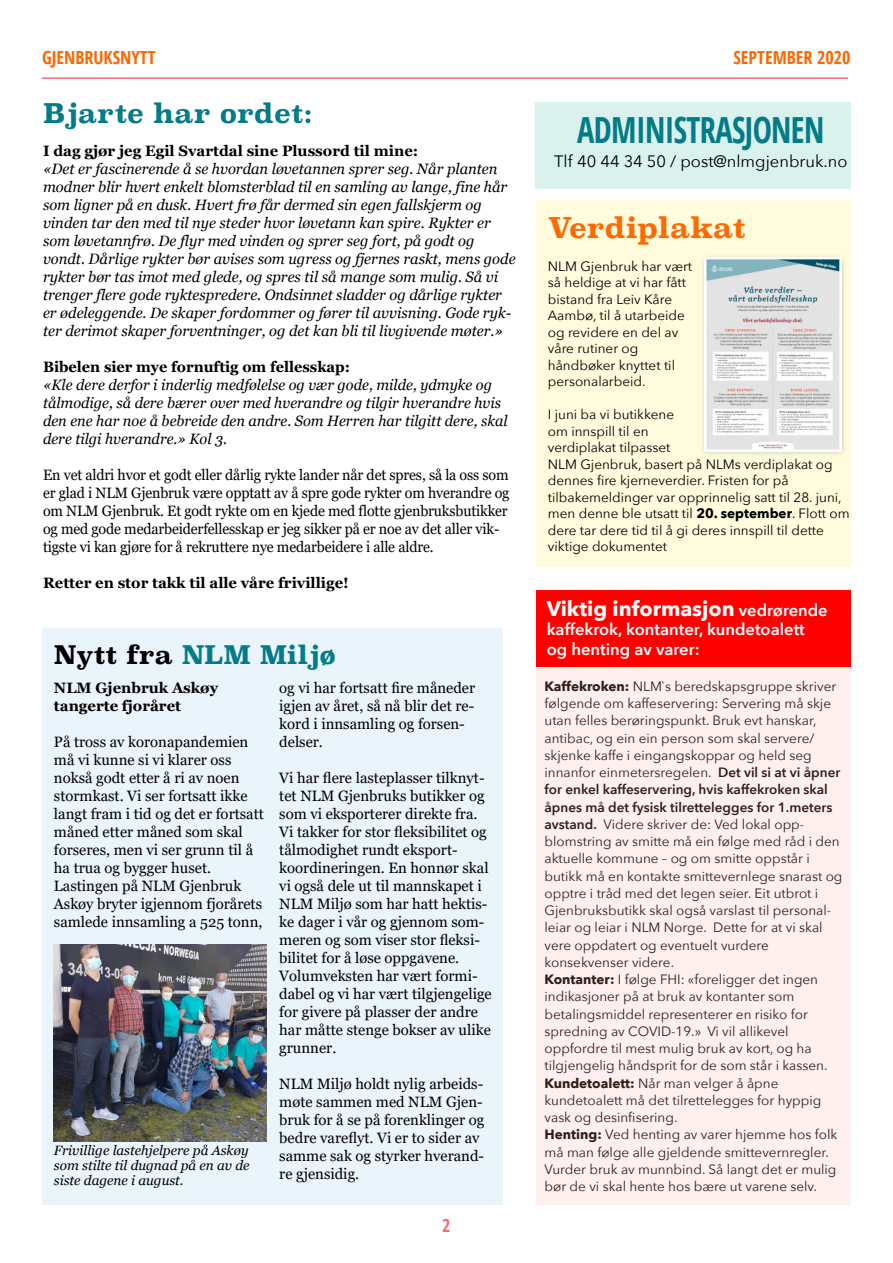
<style>
.page{position:relative;width:893px;height:1263px;background:#fff}
.page>*{position:absolute;margin:0;border:0;box-sizing:border-box;transform-origin:0 0}
.t1{font:700 condensed 36px "Open Sans";letter-spacing:-.02em;color:#047c87;scale:.9 1}
.t2{font:700 28.5px "Superclarendon Rg";color:#ff6a00}
.t3{font:700 27px "Superclarendon Rg";color:#047c87}
.t4{font:700 25.5px "Superclarendon Rg";letter-spacing:-.01em;color:#047c87}
.t5{font:700 21px "Avenir Next";color:#fff}
.t6{font:700 condensed 18px "Open Sans";color:#f60}
.t7{font:700 condensed 18px "Open Sans";color:#f46b75}
.t8{font:600 16.5px/19.5px "Avenir Next";color:#fff}
.t9{font:16.5px "Avenir Next";color:#000}
.t10{font:15px/18px "Georgia";color:#000}
.t11{font:italic 15px/18px "Georgia";color:#000}
.t12{font:15px/18px "Georgia";color:#000;scale:.95 1}
.t13{font:700 15px/18px "Georgia";color:#000}
.t14{font:13.5px/17.2px "Avenir Next";color:#2e2014}
.t15{font:13.5px/16.5px "Avenir Next";color:#000}
.t16{font:italic 13.5px/15px "Georgia";color:#000;text-align:justify}
.s1{color:#000}
.s2{font-weight:700}
.s3{font-weight:600;font-size:16.5px}
.s4{font-weight:600}
</style>
<div class="page">
<div style="left:536px;top:628px;width:314px;height:577px;background:#fff0f0"></div>
<hr style="left:42px;top:77px;width:806px;height:2px;background:#f46b75">
<div style="left:535px;top:102px;width:315px;height:87px;background:#d9f2ee"></div>
<div style="left:536px;top:590px;width:314px;height:76px;background:#f00"></div>
<div style="left:42px;top:628px;width:460px;height:577px;background:#eaf4fb"></div>
<div style="left:536px;top:200px;width:314px;height:366px;background:#fefcdd"></div>
<img style="left:703px;top:257px;width:141px;height:197px">
<img style="left:704px;top:258px;width:137px;height:193px">
<img style="left:54px;top:944px;width:212px;height:197px">
<h3 class="t6" style="left:42px;top:50px;width:115px">GJENBRUKSNYTT</h3>
<h3 class="t6" style="left:733px;top:50px;width:118px">SEPTEMBER 2020</h3>
<h3 class="t3" style="left:43px;top:102px;width:271px">Bjarte har ordet:</h3>
<p class="t13" style="left:43px;top:143px;width:377px">I dag gjør jeg Egil Svartdal sine Plussord til mine:</p>
<p class="t11" style="left:43px;top:161px;width:474px">«Det er fascinerende å se hvordan løvetannen sprer seg. Når planten modner blir hvert enkelt blomsterblad til en samling av lange, fine hår som ligner på en dusk. Hvert frø får dermed sin egen fallskjerm og vinden tar den med til nye steder hvor løvetann kan spire. Rykter er som løvetannfrø. De flyr med vinden og sprer seg fort, på godt og vondt. Dårlige rykter bør avises som ugress og fjernes raskt, mens gode rykter bør tas imot med glede, og spres til så mange som mulig. Så vi trenger flere gode ryktespredere. Ondsinnet sladder og dårlige rykter er ødeleggende. De skaper fordommer og fører til avvisning. Gode ryk&shy;ter derimot skaper forventninger, og det kan bli til livgivende møter.»</p>
<p class="t13" style="left:43px;top:359px;width:309px">Bibelen sier mye fornuftig om fellesskap:</p>
<p class="t11" style="left:43px;top:377px;width:466px">«Kle dere derfor i inderlig medfølelse og vær gode, milde, ydmyke og tålmodige, så dere bærer over med hverandre og tilgir hverandre hvis den ene har noe å bebreide den andre. Som Herren har tilgitt dere, skal dere tilgi hverandre.» Kol 3.</p>
<p class="t12" style="left:43px;top:467px;width:492px">En vet aldri hvor et godt eller dårlig rykte lander når det spres, så la oss som er glad i NLM Gjenbruk være opptatt av å spre gode rykter om hverandre og om NLM Gjenbruk. Et godt rykte om en kjede med flotte gjenbruksbutikker og med gode medarbeiderfellesskap er jeg sikker på er noe av det aller vik&shy;tigste vi kan gjøre for å rekruttere nye medarbeidere i alle aldre.</p>
<p class="t13" style="left:43px;top:575px;width:307px">Retter en stor takk til alle våre frivillige!</p>
<h3 class="t4" style="left:54px;top:645px;width:283px"><span class="s1">Nytt fra</span> NLM Miljø</h3>
<p class="t13" style="left:54px;top:680px;width:166px">NLM Gjenbruk Askøy tangerte fjoråret</p>
<p class="t10" style="left:54px;top:734px;width:211px">På tross av koronapandemien må vi kunne si vi klarer oss nokså godt etter å ri av noen stormkast. Vi ser fortsatt ikke langt fram i tid og det er fortsatt måned etter måned som skal forseres, men vi ser grunn til å ha trua og bygger huset.<br>Lastingen på NLM Gjenbruk<br>Askøy bryter igjennom fjorårets samlede innsamling a 525 tonn,</p>
<p class="t16" style="left:54px;top:1144px;width:197px">Frivillige lastehjelpere på Askøy som stilte til dugnad på en av de siste dagene i august.</p>
<p class="t10" style="left:279px;top:680px;width:197px">og vi har fortsatt fire måneder igjen av året, så nå blir det re&shy;kord i innsamling og forsen&shy;delser.</p>
<p class="t10" style="left:279px;top:770px;width:214px">Vi har flere lasteplasser tilknyt&shy;tet NLM Gjenbruks butikker og som vi eksporterer direkte fra.<br>Vi takker for stor fleksibilitet og tålmodighet rundt eksport&shy;koordineringen. En honnør skal vi også dele ut til mannskapet i<br>NLM Miljø som har hatt hektis&shy;ke dager i vår og gjennom som&shy;meren og som viser stor fleksi&shy;bilitet for å løse oppgavene.<br>Volumveksten har vært formi&shy;dabel og vi har vært tilgjengelige for givere på plasser der andre har måtte stenge bokser av ulike grunner.</p>
<p class="t10" style="left:279px;top:1076px;width:206px">NLM Miljø holdt nylig arbeids&shy;møte sammen med NLM Gjen&shy;bruk for å se på forenklinger og bedre vareflyt. Vi er to sider av samme sak og styrker hverand&shy;re gjensidig.</p>
<h3 class="t7" style="left:442px;top:1218px;width:10px">2</h3>
<h1 class="t1" style="left:577px;top:115px;width:276px">ADMINISTRASJONEN</h1>
<p class="t9" style="left:554px;top:150px;width:295px">Tlf 40 44 34 50 / post@nlmgjenbruk.no</p>
<h2 class="t2" style="left:548px;top:216px;width:199px">Verdiplakat</h2>
<p class="t15" style="left:548px;top:258px;width:146px">NLM Gjenbruk har vært så heldige at vi har fått bistand fra Leiv Kåre<br>Aambø, til å utarbeide og revidere en del av våre rutiner og håndbøker knyttet til personalarbeid.</p>
<p class="t15" style="left:548px;top:407px;width:303px">I juni ba vi butikkene<br>om innspill til en<br>verdiplakat tilpasset<br>NLM Gjenbruk, basert på NLMs verdiplakat og dennes fire kjerneverdier. Fristen for på tilbakemeldinger var opprinnelig satt til 28. juni, men denne ble utsatt til <span class="s2">20. september</span>. Flott om dere tar dere tid til å gi deres innspill til dette viktige dokumentet</p>
<h3 class="t5" style="left:546px;top:595px;width:282px">Viktig informasjon <span class="s3">vedrørende</span></h3>
<p class="t8" style="left:546px;top:620px;width:259px">kaffekrok, kontanter, kundetoalett og henting av varer:</p>
<p class="t14" style="left:544px;top:678px;width:299px"><span class="s2">Kaffekroken:</span> NLM`s beredskapsgruppe skriver følgende om kaffeservering: Servering må skje utan felles berøringspunkt. Bruk evt hanskar, antibac, og ein ein person som skal servere/ skjenke kaffe i eingangskoppar og held seg innanfor einmetersregelen. <span class="s4">Det vil si at vi åpner for enkel kaffeservering, hvis kaffekroken skal åpnes må det fysisk tilrettelegges for 1.meters avstand.</span> Videre skriver de: Ved lokal opp&shy;blomstring av smitte må ein følge med råd i den aktuelle kommune – og om smitte oppstår i butikk må en kontakte smittevernlege snarast og opptre i tråd med det legen seier. Eit utbrot i Gjenbruksbutikk skal også varslast til personal&shy;leiar og leiar i NLM Norge. Dette for at vi skal vere oppdatert og eventuelt vurdere konsekvenser videre.<br><span class="s2">Kontanter:</span> I følge FHI: «foreligger det ingen indikasjoner på at bruk av kontanter som betalingsmiddel representerer en risiko for spredning av COVID-19.» Vi vil allikevel oppfordre til mest mulig bruk av kort, og ha tilgjengelig håndsprit for de som står i kassen.<br><span class="s2">Kundetoalett:</span> Når man velger å åpne kundetoalett må det tilrettelegges for hyppig vask og desinfisering.<br><span class="s2">Henting:</span> Ved henting av varer hjemme hos folk må man følge alle gjeldende smittevernregler.<br>Vurder bruk av munnbind. Så langt det er mulig bør de vi skal hente hos bære ut varene selv.</p>
</div>
